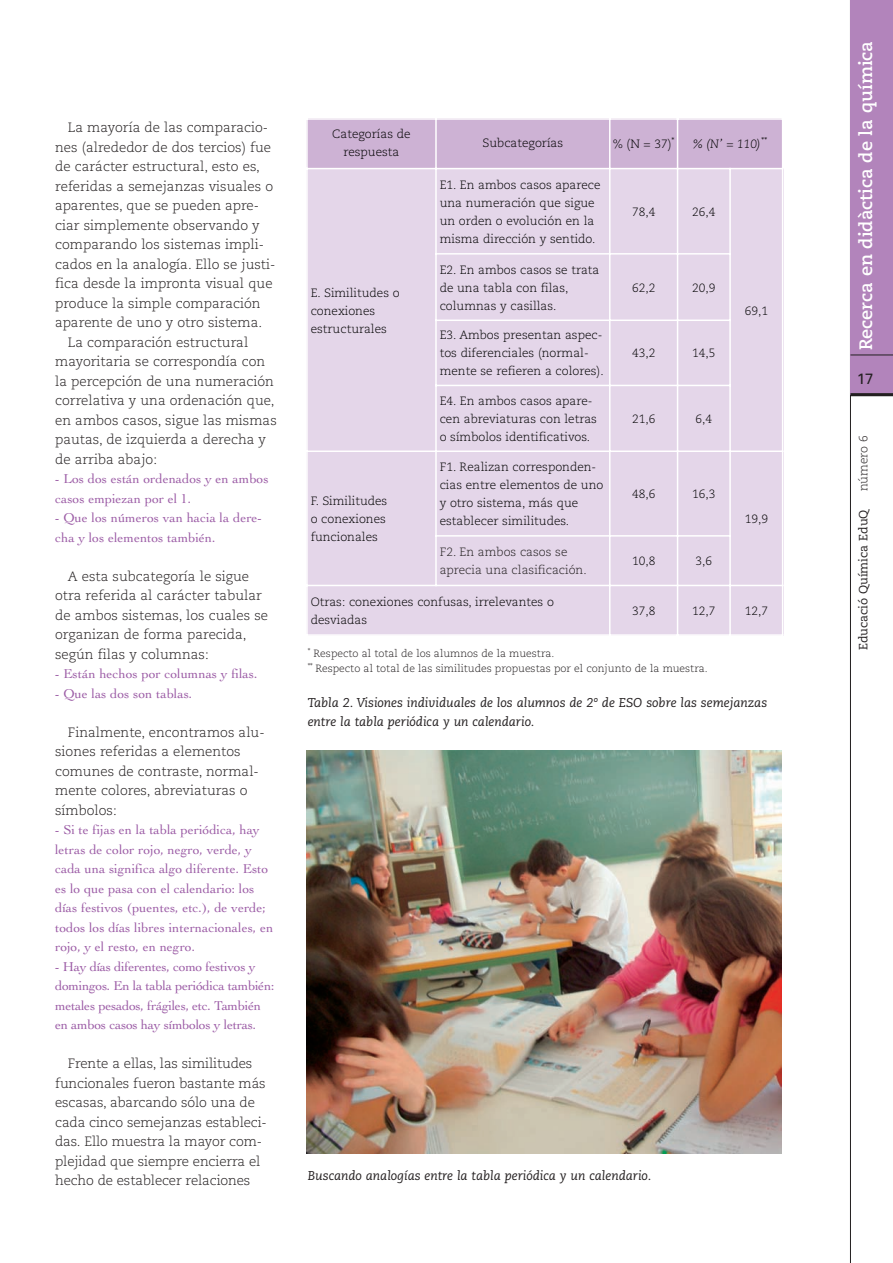
<style>
.page{position:relative;width:893px;height:1263px;background:#fff}
.page>*{position:absolute;margin:0;border:0;box-sizing:border-box;transform-origin:0 0}
.t1{font:700 18px "Caecilia";color:#fff}
.t2{font:15px "Univers";color:#231f20}
.t3{font:300 13.5px/19.5px "Caecilia";color:#231f20}
.t4{font:13.5px/19.5px "Cochin";color:#9b5ba5}
.t5{font:13.5px/19.5px "Cochin";letter-spacing:-.02em;color:#9b5ba5}
.t6{font:italic 12.75px/19.5px "Caecilia";color:#231f20}
.t7{font:300 12px/18px "Caecilia";color:#000}
.t8{font:300 12px/18px "Caecilia";color:#231f20}
.t9{font:12px "Caecilia";color:#231f20}
.t10{font:italic 300 12px "Caecilia";color:#000}
.t11{font:300 10.5px/15px "Caecilia";color:#231f20}
</style>
<div class="page">
<img style="left:306px;top:0;width:587px;height:1263px">
<p class="t3" style="left:68px;top:119px;width:202px">La mayoría de las comparacio-</p>
<p class="t3" style="left:55px;top:138px;width:217px">nes (alrededor de dos tercios) fue</p>
<p class="t3" style="left:55px;top:158px;width:206px">de carácter estructural, esto es,</p>
<p class="t3" style="left:55px;top:177px;width:220px">referidas a semejanzas visuales o</p>
<p class="t3" style="left:55px;top:197px;width:205px">aparentes, que se pueden apre-</p>
<p class="t3" style="left:55px;top:216px;width:206px">ciar simplemente observando y</p>
<p class="t3" style="left:55px;top:236px;width:210px">comparando los sistemas impli-</p>
<p class="t3" style="left:55px;top:255px;width:222px">cados en la analogía. Ello se justi-</p>
<p class="t3" style="left:55px;top:275px;width:219px">fica desde la impronta visual que</p>
<p class="t3" style="left:55px;top:294px;width:207px">produce la simple comparación</p>
<p class="t3" style="left:55px;top:314px;width:209px">aparente de uno y otro sistema.</p>
<p class="t3" style="left:68px;top:333px;width:182px">La comparación estructural</p>
<p class="t3" style="left:55px;top:353px;width:212px">mayoritaria se correspondía con</p>
<p class="t3" style="left:55px;top:372px;width:220px">la percepción de una numeración</p>
<p class="t3" style="left:55px;top:392px;width:221px">correlativa y una ordenación que,</p>
<p class="t3" style="left:55px;top:411px;width:223px">en ambos casos, sigue las mismas</p>
<p class="t3" style="left:55px;top:431px;width:212px">pautas, de izquierda a derecha y</p>
<p class="t3" style="left:55px;top:450px;width:103px">de arriba abajo:</p>
<p class="t4" style="left:55px;top:470px;width:215px">- Los dos están ordenados y en ambos casos empiezan por el 1.</p>
<p class="t4" style="left:55px;top:509px;width:208px">- Que los números van hacia la dere&shy;cha y los elementos también.</p>
<p class="t3" style="left:55px;top:567px;width:214px;text-indent:13px">A esta subcategoría le sigue otra referida al carácter tabular de ambos sistemas, los cuales se organizan de forma parecida, según filas y columnas:</p>
<p class="t4" style="left:55px;top:665px;width:204px">- Están hechos por columnas y filas.</p>
<p class="t4" style="left:55px;top:685px;width:139px">- Que las dos son tablas.</p>
<p class="t3" style="left:55px;top:723px;width:211px;text-indent:13px">Finalmente, encontramos alu&shy;siones referidas a elementos comunes de contraste, normal&shy;mente colores, abreviaturas o símbolos:</p>
<p class="t4" style="left:55px;top:821px;width:220px">- Si te fijas en la tabla periódica, hay letras de color rojo, negro, verde, y cada una significa algo diferente. Esto es lo que pasa con el calendario: los días festivos (puentes, etc.), de verde; todos los días libres internacionales, en rojo, y el resto, en negro.</p>
<p class="t5" style="left:55px;top:958px;width:221px">- Hay días diferentes, como festivos y domingos. En la tabla periódica también: metales pesados, frágiles, etc. También en ambos casos hay símbolos y letras.</p>
<p class="t3" style="left:55px;top:1055px;width:213px;text-indent:13px">Frente a ellas, las similitudes funcionales fueron bastante más escasas, abarcando sólo una de cada cinco semejanzas estableci&shy;das. Ello muestra la mayor com&shy;plejidad que siempre encierra el hecho de establecer relaciones</p>
<p class="t7" style="left:332px;top:126px;width:80px;text-align:center">Categorías de respuesta</p>
<p class="t7" style="left:483px;top:135px;width:82px">Subcategorías</p>
<p class="t7" style="left:613px;top:136px;width:63px">% (N = 37)<sup>*</sup></p>
<p class="t10" style="left:693px;top:138px;width:76px">% (N’ = 110)<sup>**</sup></p>
<p class="t7" style="left:311px;top:284px;width:91px">E. Similitudes o conexiones estructurales</p>
<p class="t7" style="left:311px;top:493px;width:78px">F. Similitudes o conexiones funcionales</p>
<p class="t7" style="left:440px;top:177px;width:162px">E1. En ambos casos aparece una numeración que sigue un orden o evolución en la misma dirección y sentido.</p>
<p class="t7" style="left:440px;top:262px;width:161px">E2. En ambos casos se trata de una tabla con filas, columnas y casillas.</p>
<p class="t7" style="left:440px;top:327px;width:165px">E3. Ambos presentan aspec&shy;tos diferenciales (normal&shy;mente se refieren a colores).</p>
<p class="t7" style="left:440px;top:393px;width:159px">E4. En ambos casos apare&shy;cen abreviaturas con letras o símbolos identificativos.</p>
<p class="t7" style="left:440px;top:459px;width:165px">F1. Realizan corresponden&shy;cias entre elementos de uno y otro sistema, más que establecer similitudes.</p>
<p class="t7" style="left:632px;top:204px;width:25px">78,4</p>
<p class="t7" style="left:692px;top:204px;width:25px">26,4</p>
<p class="t7" style="left:632px;top:280px;width:25px">62,2</p>
<p class="t7" style="left:692px;top:280px;width:25px">20,9</p>
<p class="t7" style="left:632px;top:345px;width:25px">43,2</p>
<p class="t7" style="left:692px;top:345px;width:25px">14,5</p>
<p class="t7" style="left:632px;top:411px;width:25px">21,6</p>
<p class="t7" style="left:695px;top:411px;width:18px">6,4</p>
<p class="t7" style="left:632px;top:486px;width:25px">48,6</p>
<p class="t7" style="left:692px;top:486px;width:25px">16,3</p>
<p class="t7" style="left:745px;top:302px;width:25px">69,1</p>
<p class="t7" style="left:745px;top:511px;width:25px">19,9</p>
<p class="t8" style="left:440px;top:544px;width:149px">F2. En ambos casos se aprecia una clasificación.</p>
<p class="t7" style="left:632px;top:553px;width:25px">10,8</p>
<p class="t7" style="left:695px;top:553px;width:18px">3,6</p>
<p class="t7" style="left:311px;top:594px;width:245px">Otras: conexiones confusas, irrelevantes o desviadas</p>
<p class="t7" style="left:632px;top:603px;width:25px">37,8</p>
<p class="t7" style="left:692px;top:603px;width:25px">12,7</p>
<p class="t7" style="left:745px;top:603px;width:25px">12,7</p>
<p class="t11" style="left:308px;top:647px;width:401px"><sup>*</sup> Respecto al total de los alumnos de la muestra.<br><sup>**</sup> Respecto al total de las similitudes propuestas por el conjunto de la muestra.</p>
<p class="t6" style="left:308px;top:694px;width:461px">Tabla 2. Visiones individuales de los alumnos de 2º de ESO sobre las semejanzas entre la tabla periódica y un calendario.</p>
<p class="t6" style="left:308px;top:1166px;width:345px">Buscando analogías entre la tabla periódica y un calendario.</p>
<h1 class="t1" style="left:858px;top:350px;width:311px;rotate:-90deg">Recerca en didàctica de la química</h1>
<p class="t2" style="left:857px;top:373px;width:18px">17</p>
<p class="t8" style="left:855px;top:491px;width:57px;rotate:-90deg">número 6</p>
<p class="t9" style="left:858px;top:650px;width:143px;rotate:-90deg">Educació Química EduQ</p>
</div>
